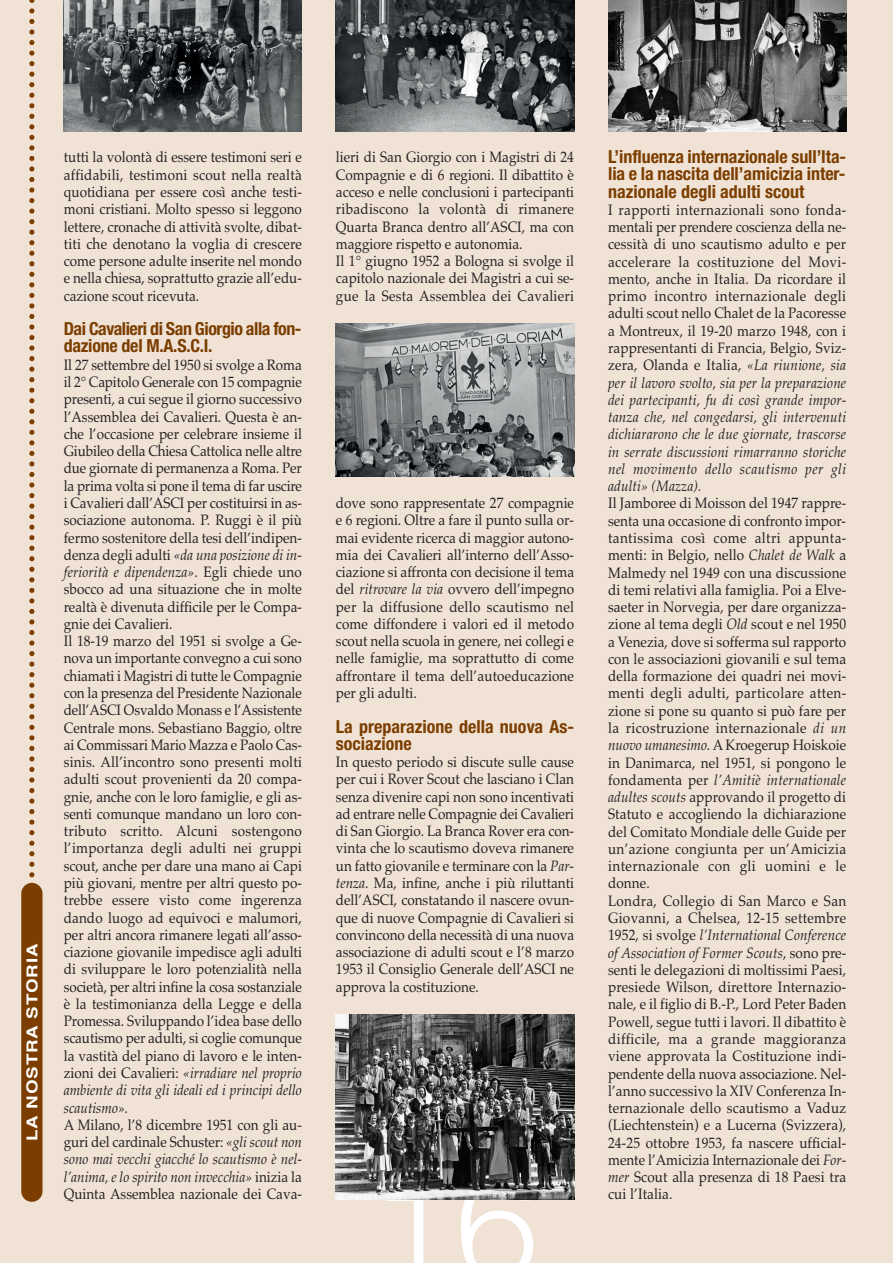
<style>
.page{position:relative;width:893px;height:1263px;background:#f0e3d6}
.page>*{position:absolute;margin:0;border:0;box-sizing:border-box;transform-origin:0 0}
.t1{font:700 condensed 18px/17.2px "Helvetica Neue";color:#7c3e00}
.t2{font:700 condensed 18px/17.2px "Helvetica Neue";letter-spacing:-.025em;color:#7c3e00}
.t3{font:15px/17.2px "Palatino";color:#231f20;text-align:justify;scale:.9 1}
.t4{font:700 15px "Helvetica";letter-spacing:.05em;color:#fff;scale:1.25 1}
.s1{font-style:italic}
</style>
<div class="page">
<svg style="left:29px;top:0;width:6px;height:883px"></svg>
<div style="left:21px;top:883px;width:22px;height:319px;background:#7c3e00;border-radius:11px"></div>
<img style="left:64px;top:0;width:238px;height:132px">
<img style="left:336px;top:0;width:238px;height:132px">
<img style="left:608px;top:0;width:238px;height:132px">
<img style="left:336px;top:323px;width:238px;height:153px">
<img style="left:336px;top:1014px;width:238px;height:185px">
<p class="t4" style="left:24px;top:1141px;width:160px;rotate:-90deg">LA NOSTRA STORIA</p>
<p class="t3" style="left:64px;top:150px;width:266px">tutti la volontà di essere testimoni seri e affidabili, testimoni scout nella realtà quotidiana per essere così anche testi&shy;moni cristiani. Molto spesso si leggono lettere, cronache di attività svolte, dibat&shy;titi che denotano la voglia di crescere come persone adulte inserite nel mondo e nella chiesa, soprattutto grazie all’edu&shy;cazione scout ricevuta.</p>
<p class="t2" style="left:64px;top:322px;width:239px">Dai Cavalieri di San Giorgio alla fon&shy;dazione del M.A.S.C.I.</p>
<p class="t3" style="left:64px;top:358px;width:266px;text-align:left">Il 27 settembre del 1950 si svolge a Roma il 2° Capitolo Generale con 15 compagnie presenti, a cui segue il giorno successivo l’Assemblea dei Cavalieri. Questa è an&shy;che l’occasione per celebrare insieme il Giubileo della Chiesa Cattolica nelle altre due giornate di permanenza a Roma. Per la prima volta si pone il tema di far uscire i Cavalieri dall’ASCI per costituirsi in as&shy;sociazione autonoma. P. Ruggi è il più fermo sostenitore della tesi dell’indipen&shy;denza degli adulti <span class="s1">«da una posizione di in&shy;feriorità e dipendenza»</span>. Egli chiede uno sbocco ad una situazione che in molte realtà è divenuta difficile per le Compa&shy;gnie dei Cavalieri.<br>Il 18-19 marzo del 1951 si svolge a Ge&shy;nova un importante convegno a cui sono chiamati i Magistri di tutte le Compagnie con la presenza del Presidente Nazionale dell’ASCI Osvaldo Monass e l’Assistente Centrale mons. Sebastiano Baggio, oltre ai Commissari Mario Mazza e Paolo Cas&shy;sinis. All’incontro sono presenti molti adulti scout provenienti da 20 compa&shy;gnie, anche con le loro famiglie, e gli as&shy;senti comunque mandano un loro con&shy;tributo scritto. Alcuni sostengono l’importanza degli adulti nei gruppi scout, anche per dare una mano ai Capi più giovani, mentre per altri questo po&shy;trebbe essere visto come ingerenza dando luogo ad equivoci e malumori, per altri ancora rimanere legati all’asso&shy;ciazione giovanile impedisce agli adulti di sviluppare le loro potenzialità nella società, per altri infine la cosa sostanziale è la testimonianza della Legge e della Promessa. Sviluppando l’idea base dello scautismo per adulti, si coglie comunque la vastità del piano di lavoro e le inten&shy;zioni dei Cavalieri: <span class="s1">«irradiare nel proprio ambiente di vita gli ideali ed i principi dello scautismo».</span></p>
<p class="t3" style="left:64px;top:1118px;width:266px">A Milano, l’8 dicembre 1951 con gli au&shy;guri del cardinale Schuster: <span class="s1">«gli scout non sono mai vecchi giacché lo scautismo è nel&shy;l’anima, e lo spirito non invecchia»</span> inizia la Quinta Assemblea nazionale dei Cava-</p>
<p class="t3" style="left:336px;top:150px;width:266px;text-align:left">lieri di San Giorgio con i Magistri di 24<br>Compagnie e di 6 regioni. Il dibattito è acceso e nelle conclusioni i partecipanti ribadiscono la volontà di rimanere Quarta Branca dentro all’ASCI, ma con maggiore rispetto e autonomia.<br>Il 1° giugno 1952 a Bologna si svolge il capitolo nazionale dei Magistri a cui se&shy;gue la Sesta Assemblea dei Cavalieri</p>
<p class="t3" style="left:336px;top:496px;width:266px">dove sono rappresentate 27 compagnie e 6 regioni. Oltre a fare il punto sulla or&shy;mai evidente ricerca di maggior autono&shy;mia dei Cavalieri all’interno dell’Asso&shy;ciazione si affronta con decisione il tema del <span class="s1">ritrovare la via</span> ovvero dell’impegno per la diffusione dello scautismo nel come diffondere i valori ed il metodo scout nella scuola in genere, nei collegi e nelle famiglie, ma soprattutto di come affrontare il tema dell’autoeducazione per gli adulti.</p>
<p class="t1" style="left:336px;top:719px;width:240px">La preparazione della nuova As&shy;sociazione</p>
<p class="t3" style="left:336px;top:755px;width:266px">In questo periodo si discute sulle cause per cui i Rover Scout che lasciano i Clan senza divenire capi non sono incentivati ad entrare nelle Compagnie dei Cavalieri di San Giorgio. La Branca Rover era con&shy;vinta che lo scautismo doveva rimanere un fatto giovanile e terminare con la <span class="s1">Par&shy;tenza</span>. Ma, infine, anche i più riluttanti dell’ASCI, constatando il nascere ovun&shy;que di nuove Compagnie di Cavalieri si convincono della necessità di una nuova associazione di adulti scout e l’8 marzo 1953 il Consiglio Generale dell’ASCI ne approva la costituzione.</p>
<p class="t1" style="left:608px;top:150px;width:240px;text-align:justify">L’influenza internazionale sull’Ita&shy;lia e la nascita dell’amicizia inter&shy;nazionale degli adulti scout</p>
<p class="t3" style="left:608px;top:203px;width:266px">I rapporti internazionali sono fonda&shy;mentali per prendere coscienza della ne&shy;cessità di uno scautismo adulto e per accelerare la costituzione del Movi&shy;mento, anche in Italia. Da ricordare il primo incontro internazionale degli adulti scout nello Chalet de la Pacoresse a Montreux, il 19-20 marzo 1948, con i rappresentanti di Francia, Belgio, Sviz&shy;zera, Olanda e Italia, <span class="s1">«La riunione, sia per il lavoro svolto, sia per la preparazione dei partecipanti, fu di così grande impor&shy;tanza che, nel congedarsi, gli intervenuti dichiararono che le due giornate, trascorse in serrate discussioni rimarranno storiche nel movimento dello scautismo per gli adulti» (Mazza).</span></p>
<p class="t3" style="left:608px;top:496px;width:266px;text-align:left">Il Jamboree di Moisson del 1947 rappre&shy;senta una occasione di confronto impor&shy;tantissima così come altri appunta&shy;menti: in Belgio, nello <span class="s1">Chalet de Walk</span> a Malmedy nel 1949 con una discussione di temi relativi alla famiglia. Poi a Elve&shy;saeter in Norvegia, per dare organizza&shy;zione al tema degli <span class="s1">Old</span> scout e nel 1950 a Venezia, dove si sofferma sul rapporto con le associazioni giovanili e sul tema della formazione dei quadri nei movi&shy;menti degli adulti, particolare atten&shy;zione si pone su quanto si può fare per la ricostruzione internazionale <span class="s1">di un nuovo umanesimo</span>. A Kroegerup Hoiskoie in Danimarca, nel 1951, si pongono le fondamenta per <span class="s1">l’Amitiè internationale adultes scouts</span> approvando il progetto di Statuto e accogliendo la dichiarazione del Comitato Mondiale delle Guide per un’azione congiunta per un’Amicizia internazionale con gli uomini e le donne.<br>Londra, Collegio di San Marco e San Giovanni, a Chelsea, 12-15 settembre 1952, si svolge <span class="s1">l’International Conference of Association of Former Scouts</span>, sono pre&shy;senti le delegazioni di moltissimi Paesi, presiede Wilson, direttore Internazio&shy;nale, e il figlio di B.-P., Lord Peter Baden Powell, segue tutti i lavori. Il dibattito è difficile, ma a grande maggioranza viene approvata la Costituzione indi&shy;pendente della nuova associazione. Nel&shy;l’anno successivo la XIV Conferenza In&shy;ternazionale dello scautismo a Vaduz (Liechtenstein) e a Lucerna (Svizzera), 24-25 ottobre 1953, fa nascere ufficial&shy;mente l’Amicizia Internazionale dei <span class="s1">For&shy;mer</span> Scout alla presenza di 18 Paesi tra cui l’Italia.</p>
</div>
